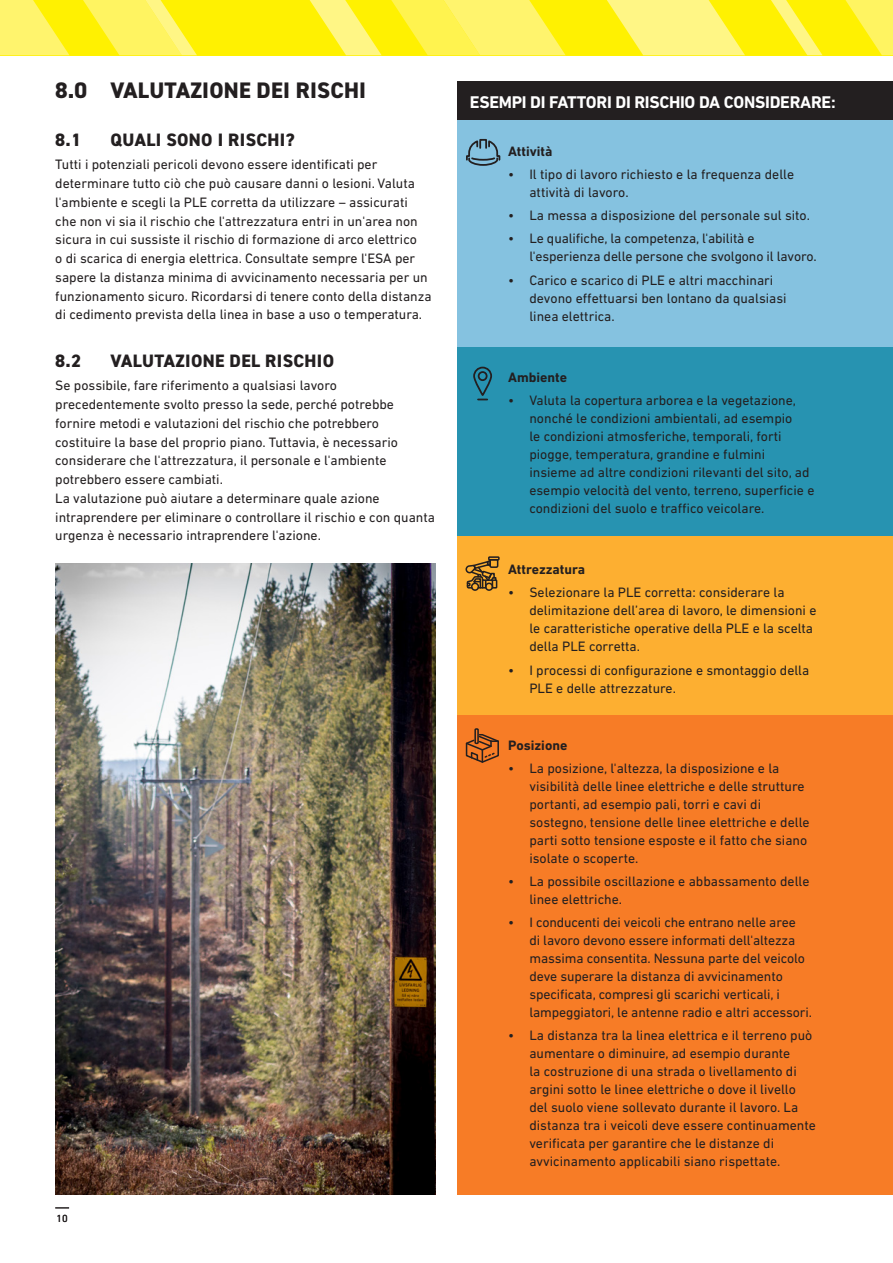
<style>
.page{position:relative;width:893px;height:1263px;background:#fff}
.page>*{position:absolute;margin:0;border:0;box-sizing:border-box;transform-origin:0 0}
.TOC_Title{font:800 22.5px "DIN2014";letter-spacing:.01em;color:#231f20}
.TOC_Subtitle{font:800 18px "DIN2014";letter-spacing:.02em;color:#231f20}
.Boby_Subs{font:700 17.25px "DIN Next LT Pro";letter-spacing:-.015em;color:#fff}
.Body_Bullet{font:13.8px/18px "DIN Next LT Pro";color:#231f20}
.Body{font:13.8px/18.8px "DIN Next LT Pro";color:#231f20}
.Boby_Subs-2{font:700 13.8px "DIN Next LT Pro";color:#231f20}
.Body_Bullet-2{font:700 13.8px "DIN Next LT Pro";color:#231f20}
.t1{font:10.5px "DIN Next LT Pro";color:#231f20}
</style>
<div class="page">
<div style="left:457px;top:536px;width:436px;height:179px;background:#fdaf31"></div>
<div style="left:457px;top:715px;width:436px;height:480px;background:#f77c26"></div>
<div style="left:457px;top:347px;width:436px;height:189px;background:#2793b1"></div>
<div style="left:457px;top:120px;width:436px;height:227px;background:#85c2e0"></div>
<div style="left:457px;top:81px;width:436px;height:39px;background:#231f20"></div>
<img style="left:55px;top:563px;width:381px;height:632px">
<svg style="left:466px;top:138px;width:35px;height:28px"></svg>
<div style="left:473px;top:367px;width:19px;height:29px;border:2px solid #231f20;border-radius:9px"></div>
<div style="left:478px;top:371px;width:9px;height:10px;border:2px solid #231f20;border-radius:50%"></div>
<div style="left:488px;top:556px;width:12px;height:4px;border:2px solid #231f20"></div>
<div style="left:471px;top:582px;width:8px;height:9px;border:2px solid #231f20;border-radius:50%"></div>
<div style="left:485px;top:582px;width:8px;height:9px;border:2px solid #231f20;border-radius:50%"></div>
<svg style="left:465px;top:558px;width:34px;height:31px"></svg>
<svg style="left:465px;top:728px;width:34px;height:35px"></svg>
<svg style="left:55px;top:1207px;width:14px;height:1px"></svg>
<div style="left:0;top:0;width:893px;height:55px;background:#fff101"></div>
<svg style="left:845px;top:0;width:48px;height:55px"></svg>
<svg style="left:83px;top:0;width:114px;height:55px"></svg>
<svg style="left:771px;top:0;width:52px;height:55px"></svg>
<svg style="left:309px;top:0;width:257px;height:55px"></svg>
<svg style="left:607px;top:0;width:138px;height:55px"></svg>
<svg style="left:0;top:0;width:69px;height:55px"></svg>
<p class="TOC_Title" style="left:55px;top:76px;width:312px">8.0 VALUTAZIONE DEI RISCHI</p>
<p class="TOC_Subtitle" style="left:55px;top:128px;width:27px">8.1</p>
<p class="TOC_Subtitle" style="left:111px;top:128px;width:185px">QUALI SONO I RISCHI?</p>
<p class="Body" style="left:55px;top:155px;width:378px">Tutti i potenziali pericoli devono essere identificati per determinare tutto ciò che può causare danni o lesioni. Valuta l'ambiente e scegli la PLE corretta da utilizzare – assicurati che non vi sia il rischio che l'attrezzatura entri in un'area non sicura in cui sussiste il rischio di formazione di arco elettrico<br>o di scarica di energia elettrica. Consultate sempre l'ESA per sapere la distanza minima di avvicinamento necessaria per un funzionamento sicuro. Ricordarsi di tenere conto della distanza di cedimento prevista della linea in base a uso o temperatura.</p>
<p class="TOC_Subtitle" style="left:55px;top:349px;width:27px">8.2</p>
<p class="TOC_Subtitle" style="left:111px;top:349px;width:225px">VALUTAZIONE DEL RISCHIO</p>
<p class="Body" style="left:55px;top:376px;width:381px">Se possibile, fare riferimento a qualsiasi lavoro precedentemente svolto presso la sede, perché potrebbe fornire metodi e valutazioni del rischio che potrebbero costituire la base del proprio piano. Tuttavia, è necessario considerare che l'attrezzatura, il personale e l'ambiente potrebbero essere cambiati.<br>La valutazione può aiutare a determinare quale azione intraprendere per eliminare o controllare il rischio e con quanta urgenza è necessario intraprendere l'azione.</p>
<p class="t1" style="left:56px;top:1212px;width:13px">10</p>
<p class="Boby_Subs" style="left:470px;top:92px;width:367px">ESEMPI DI FATTORI DI RISCHIO DA CONSIDERARE:</p>
<p class="Boby_Subs-2" style="left:508px;top:143px;width:46px">Attività</p>
<p class="Body_Bullet" style="left:529px;top:165px;width:266px;text-indent:-21px">• Il tipo di lavoro richiesto e la frequenza delle attività di lavoro.</p>
<p class="Body_Bullet" style="left:508px;top:206px;width:303px">• La messa a disposizione del personale sul sito.</p>
<p class="Body_Bullet" style="left:529px;top:230px;width:289px;text-indent:-21px">• Le qualifiche, la competenza, l'abilità e l'esperienza delle persone che svolgono il lavoro.</p>
<p class="Body_Bullet" style="left:529px;top:271px;width:259px;text-indent:-21px">• Carico e scarico di PLE e altri macchinari devono effettuarsi ben lontano da qualsiasi linea elettrica.</p>
<p class="Boby_Subs-2" style="left:508px;top:369px;width:60px">Ambiente</p>
<p class="Body_Bullet" style="left:529px;top:391px;width:287px;text-indent:-21px">• Valuta la copertura arborea e la vegetazione, nonché le condizioni ambientali, ad esempio<br>le condizioni atmosferiche, temporali, forti piogge, temperatura, grandine e fulmini insieme ad altre condizioni rilevanti del sito, ad esempio velocità del vento, terreno, superficie e condizioni del suolo e traffico veicolare.</p>
<p class="Boby_Subs-2" style="left:508px;top:562px;width:78px">Attrezzatura</p>
<p class="Body_Bullet" style="left:529px;top:584px;width:289px;text-indent:-21px">• Selezionare la PLE corretta: considerare la delimitazione dell’area di lavoro, le dimensioni e le caratteristiche operative della PLE e la scelta della PLE corretta.</p>
<p class="Body_Bullet" style="left:529px;top:661px;width:281px;text-indent:-21px">• I processi di configurazione e smontaggio della<br>PLE e delle attrezzature.</p>
<p class="Body_Bullet-2" style="left:508px;top:737px;width:61px">Posizione</p>
<p class="Body_Bullet" style="left:529px;top:759px;width:282px;text-indent:-21px">• La posizione, l'altezza, la disposizione e la visibilità delle linee elettriche e delle strutture portanti, ad esempio pali, torri e cavi di sostegno, tensione delle linee elettriche e delle parti sotto tensione esposte e il fatto che siano isolate o scoperte.</p>
<p class="Body_Bullet" style="left:529px;top:872px;width:281px;text-indent:-21px">• La possibile oscillazione e abbassamento delle linee elettriche.</p>
<p class="Body_Bullet" style="left:529px;top:913px;width:284px;text-indent:-21px">• I conducenti dei veicoli che entrano nelle aree<br>di lavoro devono essere informati dell'altezza massima consentita. Nessuna parte del veicolo deve superare la distanza di avvicinamento specificata, compresi gli scarichi verticali, i lampeggiatori, le antenne radio e altri accessori.</p>
<p class="Body_Bullet" style="left:529px;top:1026px;width:288px;text-indent:-21px">• La distanza tra la linea elettrica e il terreno può aumentare o diminuire, ad esempio durante<br>la costruzione di una strada o livellamento di argini sotto le linee elettriche o dove il livello del suolo viene sollevato durante il lavoro. La distanza tra i veicoli deve essere continuamente verificata per garantire che le distanze di avvicinamento applicabili siano rispettate.</p>
</div>
